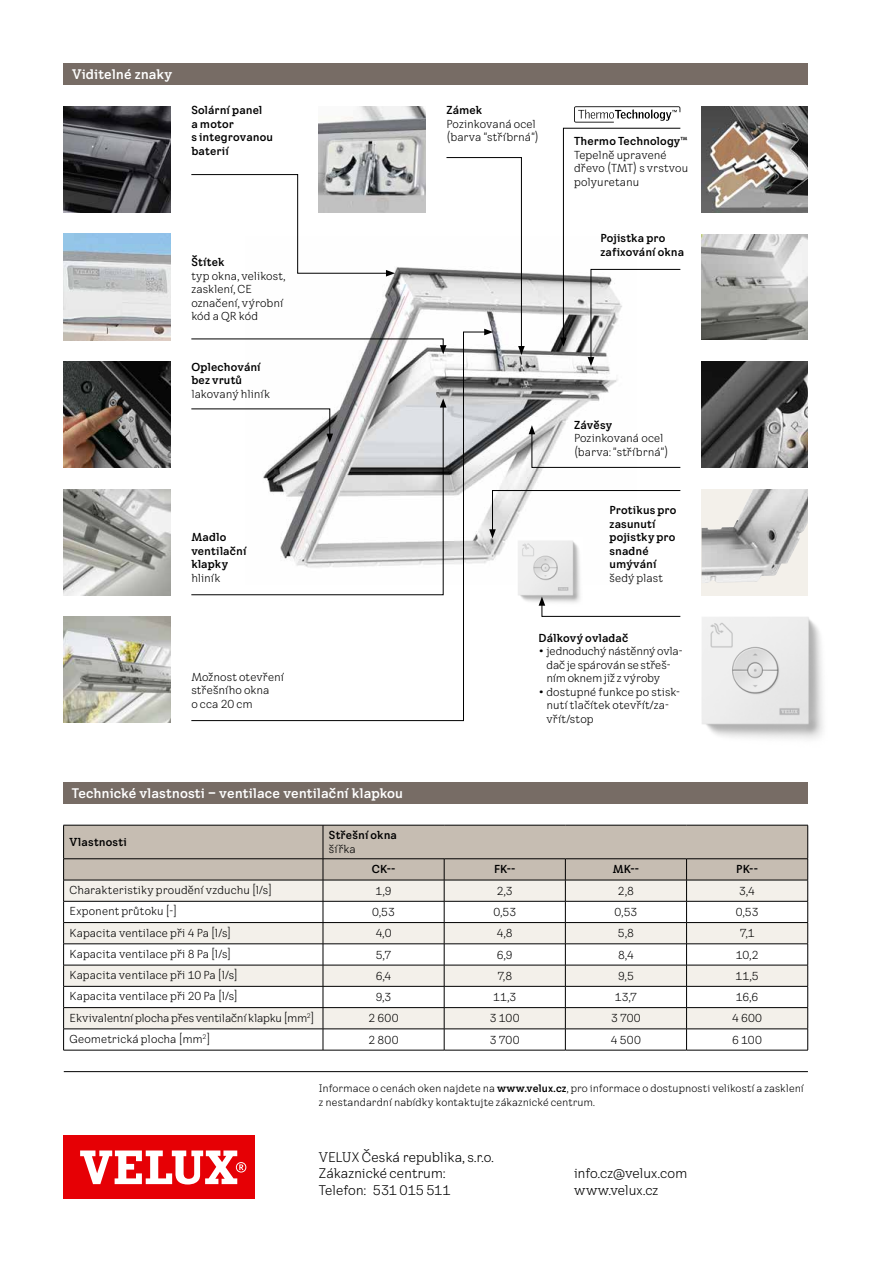
<style>
.page{position:relative;width:893px;height:1263px;background:#fff}
.page>*{position:absolute;margin:0;border:0;box-sizing:border-box;transform-origin:0 0}
.t1{font:13.5px/16.5px "VELUX Transform";letter-spacing:-.01em;color:#000}
.t2{font:700 13.5px "VELUX Transform";letter-spacing:-.005em;color:#fff}
.t3{font:11.25px/13.5px "VELUX Transform";color:#000}
.t4{font:700 11.25px/13.5px "VELUX Transform";letter-spacing:.005em;color:#000}
.t5{font:11.25px/13.5px "VELUX Transform";letter-spacing:-.02em;color:#000}
.t6{font:10.5px/13.5px "VELUX Transform";letter-spacing:.005em;color:#000}
.s1{font-weight:700}
</style>
<div class="page">
<div style="left:64px;top:1135px;width:191px;height:64px;background:#e60005"></div>
<svg style="left:80px;top:1150px;width:166px;height:34px"></svg>
<hr style="left:64px;top:1071px;width:744px;height:1px;background:#000">
<img style="left:487px;top:273px;width:131px;height:288px">
<div style="left:64px;top:64px;width:744px;height:21px;background:#776c65"></div>
<img style="left:64px;top:234px;width:106px;height:106px">
<svg style="left:191px;top:355px;width:296px;height:366px"></svg>
<svg style="left:191px;top:157px;width:334px;height:198px"></svg>
<svg style="left:529px;top:425px;width:152px;height:43px"></svg>
<svg style="left:489px;top:490px;width:192px;height:48px"></svg>
<svg style="left:560px;top:106px;width:121px;height:260px"></svg>
<img style="left:64px;top:617px;width:106px;height:106px">
<img style="left:64px;top:106px;width:106px;height:107px">
<img style="left:702px;top:106px;width:106px;height:107px">
<img style="left:702px;top:234px;width:106px;height:106px">
<img style="left:64px;top:361px;width:106px;height:107px">
<img style="left:702px;top:361px;width:106px;height:107px">
<img style="left:64px;top:489px;width:106px;height:106px">
<div style="left:702px;top:489px;width:106px;height:106px;background:#f3f0ea"></div>
<img style="left:702px;top:489px;width:106px;height:94px">
<img style="left:319px;top:106px;width:106px;height:107px">
<img style="left:702px;top:617px;width:121px;height:122px">
<img style="left:516px;top:538px;width:67px;height:68px">
<svg style="left:539px;top:597px;width:142px;height:20px"></svg>
<div style="left:63px;top:782px;width:744px;height:22px;background:#776c65"></div>
<svg style="left:63px;top:825px;width:745px;height:225px"></svg>
<hr style="left:63px;top:1050px;width:260px;height:1px;background:#000">
<hr style="left:323px;top:1050px;width:121px;height:1px;background:#000">
<hr style="left:444px;top:1050px;width:121px;height:1px;background:#000">
<hr style="left:565px;top:1050px;width:122px;height:1px;background:#000">
<hr style="left:687px;top:1050px;width:121px;height:1px;background:#000">
<p class="t2" style="left:72px;top:66px;width:102px">Viditelné znaky</p>
<p class="t4" style="left:191px;top:103px;width:83px">Solární panel<br>a motor<br>s integrovanou baterií</p>
<p class="t4" style="left:191px;top:255px;width:35px">Štítek</p>
<p class="t3" style="left:191px;top:269px;width:95px">typ okna, velikost, zasklení, CE označení, výrobní kód a QR kód</p>
<p class="t4" style="left:191px;top:360px;width:71px">Oplechování bez vrutů</p>
<p class="t3" style="left:191px;top:387px;width:80px">lakovaný hliník</p>
<p class="t4" style="left:191px;top:530px;width:57px">Madlo ventilační klapky</p>
<p class="t3" style="left:191px;top:571px;width:31px">hliník</p>
<p class="t3" style="left:191px;top:670px;width:94px">Možnost otevření střešního okna<br>o cca 20 cm</p>
<p class="t4" style="left:446px;top:103px;width:37px">Zámek</p>
<p class="t3" style="left:446px;top:117px;width:94px">Pozinkovaná ocel (barva "stříbrná")</p>
<p class="t4" style="left:574px;top:134px;width:115px">Thermo Technology™</p>
<p class="t3" style="left:574px;top:148px;width:116px">Tepelně upravené dřevo (TMT) s vrstvou polyuretanu</p>
<p class="t4" style="left:600px;top:231px;width:85px">Pojistka pro zafixování okna</p>
<p class="t4" style="left:574px;top:418px;width:40px">Závěsy</p>
<p class="t3" style="left:574px;top:431px;width:96px">Pozinkovaná ocel (barva: "stříbrná")</p>
<p class="t4" style="left:609px;top:503px;width:68px">Protikus pro zasunutí pojistky pro snadné umývání</p>
<p class="t3" style="left:609px;top:571px;width:55px">šedý plast</p>
<p class="t4" style="left:539px;top:631px;width:91px">Dálkový ovladač</p>
<p class="t5" style="left:546px;top:644px;width:137px;text-indent:-8px"><span class="s1">•</span> jednoduchý nástěnný ovla&shy;dač je spárován se střeš&shy;ním oknem již z výroby</p>
<p class="t3" style="left:546px;top:685px;width:135px;text-indent:-8px"><span class="s1">•</span> dostupné funkce po stisk&shy;nutí tlačítek otevřít/za&shy;vřít/stop</p>
<p class="t2" style="left:72px;top:785px;width:333px">Technické vlastnosti – ventilace ventilační klapkou</p>
<p class="t4" style="left:70px;top:835px;width:59px">Vlastnosti</p>
<p class="t4" style="left:329px;top:828px;width:70px">Střešní okna</p>
<p class="t3" style="left:329px;top:842px;width:28px">šířka</p>
<p class="t4" style="left:372px;top:862px;width:25px">CK--</p>
<p class="t4" style="left:494px;top:862px;width:23px">FK--</p>
<p class="t4" style="left:613px;top:862px;width:28px">MK--</p>
<p class="t4" style="left:736px;top:862px;width:23px">PK--</p>
<p class="t3" style="left:70px;top:883px;width:204px">Charakteristiky proudění vzduchu [l/s]</p>
<p class="t3" style="left:375px;top:884px;width:18px">1,9</p>
<p class="t3" style="left:497px;top:884px;width:17px">2,3</p>
<p class="t3" style="left:618px;top:884px;width:18px">2,8</p>
<p class="t3" style="left:739px;top:884px;width:17px">3,4</p>
<p class="t3" style="left:70px;top:904px;width:109px">Exponent průtoku [-]</p>
<p class="t3" style="left:372px;top:905px;width:24px">0,53</p>
<p class="t3" style="left:493px;top:905px;width:24px">0,53</p>
<p class="t3" style="left:615px;top:905px;width:24px">0,53</p>
<p class="t3" style="left:736px;top:905px;width:24px">0,53</p>
<p class="t3" style="left:70px;top:926px;width:163px">Kapacita ventilace při 4 Pa [l/s]</p>
<p class="t3" style="left:376px;top:926px;width:17px">4,0</p>
<p class="t3" style="left:497px;top:926px;width:17px">4,8</p>
<p class="t3" style="left:618px;top:926px;width:17px">5,8</p>
<p class="t3" style="left:740px;top:926px;width:16px">7,1</p>
<p class="t3" style="left:70px;top:947px;width:163px">Kapacita ventilace při 8 Pa [l/s]</p>
<p class="t3" style="left:376px;top:947px;width:17px">5,7</p>
<p class="t3" style="left:497px;top:947px;width:18px">6,9</p>
<p class="t3" style="left:618px;top:947px;width:17px">8,4</p>
<p class="t3" style="left:736px;top:947px;width:24px">10,2</p>
<p class="t3" style="left:70px;top:968px;width:170px">Kapacita ventilace při 10 Pa [l/s]</p>
<p class="t3" style="left:376px;top:969px;width:17px">6,4</p>
<p class="t3" style="left:497px;top:969px;width:16px">7,8</p>
<p class="t3" style="left:618px;top:969px;width:17px">9,5</p>
<p class="t3" style="left:736px;top:969px;width:25px">11,5</p>
<p class="t3" style="left:70px;top:989px;width:170px">Kapacita ventilace při 20 Pa [l/s]</p>
<p class="t3" style="left:376px;top:990px;width:17px">9,3</p>
<p class="t3" style="left:493px;top:990px;width:25px">11,3</p>
<p class="t3" style="left:615px;top:990px;width:24px">13,7</p>
<p class="t3" style="left:736px;top:990px;width:24px">16,6</p>
<p class="t5" style="left:70px;top:1011px;width:246px">Ekvivalentní plocha přes ventilační klapku [mm<sup>2</sup>]</p>
<p class="t3" style="left:369px;top:1011px;width:32px">2 600</p>
<p class="t3" style="left:490px;top:1011px;width:31px">3 100</p>
<p class="t3" style="left:611px;top:1011px;width:31px">3 700</p>
<p class="t3" style="left:732px;top:1011px;width:32px">4 600</p>
<p class="t3" style="left:70px;top:1032px;width:142px">Geometrická plocha [mm<sup>2</sup>]</p>
<p class="t3" style="left:369px;top:1032px;width:32px">2 800</p>
<p class="t3" style="left:490px;top:1032px;width:31px">3 700</p>
<p class="t3" style="left:611px;top:1032px;width:31px">4 500</p>
<p class="t3" style="left:732px;top:1032px;width:31px">6 100</p>
<p class="t6" style="left:319px;top:1081px;width:486px">Informace o cenách oken najdete na <span class="s1">www.velux.cz</span>, pro informace o dostupnosti velikostí a zasklení z nestandardní nabídky kontaktujte zákaznické centrum.</p>
<p class="t1" style="left:319px;top:1148px;width:176px">VELUX Česká republika, s.r.o.<br>Zákaznické centrum:<br>Telefon: 531 015 511</p>
<p class="t1" style="left:574px;top:1165px;width:115px">info.cz@velux.com www.velux.cz</p>
</div>
